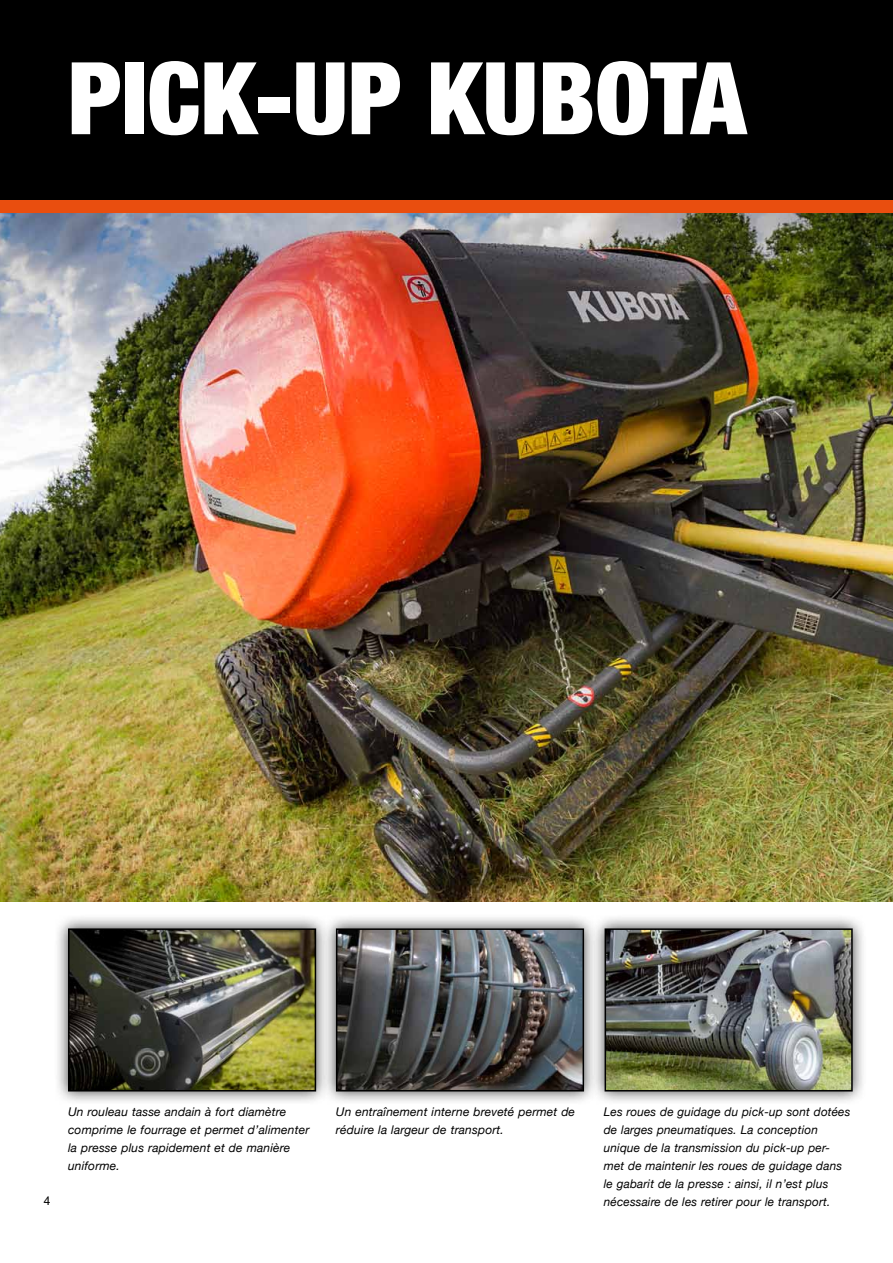
<style>
.page{position:relative;width:893px;height:1263px;background:#fff}
.page>*{position:absolute;margin:0;border:0;box-sizing:border-box;transform-origin:0 0}
.t1{font:900 condensed 100.5px "Helvetica Neue";color:#fff}
.t2{font:italic 12px/18px "Helvetica Neue";letter-spacing:.015em;color:#000}
.t3{font:12px "Arial";color:#000}
</style>
<div class="page">
<img style="left:0;top:213px;width:893px;height:688px">
<div style="left:0;top:0;width:893px;height:200px;background:#000"></div>
<div style="left:0;top:200px;width:893px;height:13px;background:#e94e0f"></div>
<div style="left:590px;top:914px;width:277px;height:192px;background:#000;opacity:.75"></div>
<img style="left:608px;top:931px;width:242px;height:157px">
<div style="left:605px;top:928px;width:248px;height:163px;border:2px solid #000"></div>
<div style="left:54px;top:914px;width:276px;height:192px;background:#000;opacity:.75"></div>
<img style="left:71px;top:931px;width:242px;height:157px">
<div style="left:68px;top:928px;width:248px;height:163px;border:2px solid #000"></div>
<div style="left:322px;top:914px;width:276px;height:192px;background:#000;opacity:.75"></div>
<img style="left:339px;top:931px;width:242px;height:157px">
<div style="left:336px;top:928px;width:248px;height:163px;border:2px solid #000"></div>
<h1 class="t1" style="left:68px;top:36px;width:680px">PICK-UP KUBOTA</h1>
<p class="t3" style="left:44px;top:1194px;width:8px">4</p>
<p class="t2" style="left:68px;top:1103px;width:243px">Un rouleau tasse andain à fort diamètre comprime le fourrage et permet d’alimenter la presse plus rapidement et de manière uniforme.</p>
<p class="t2" style="left:604px;top:1103px;width:248px">Les roues de guidage du pick-up sont dotées de larges pneumatiques. La conception unique de la transmission du pick-up per&shy;met de maintenir les roues de guidage dans le gabarit de la presse : ainsi, il n’est plus nécessaire de les retirer pour le transport.</p>
<p class="t2" style="left:336px;top:1103px;width:241px">Un entraînement interne breveté permet de réduire la largeur de transport.</p>
</div>
